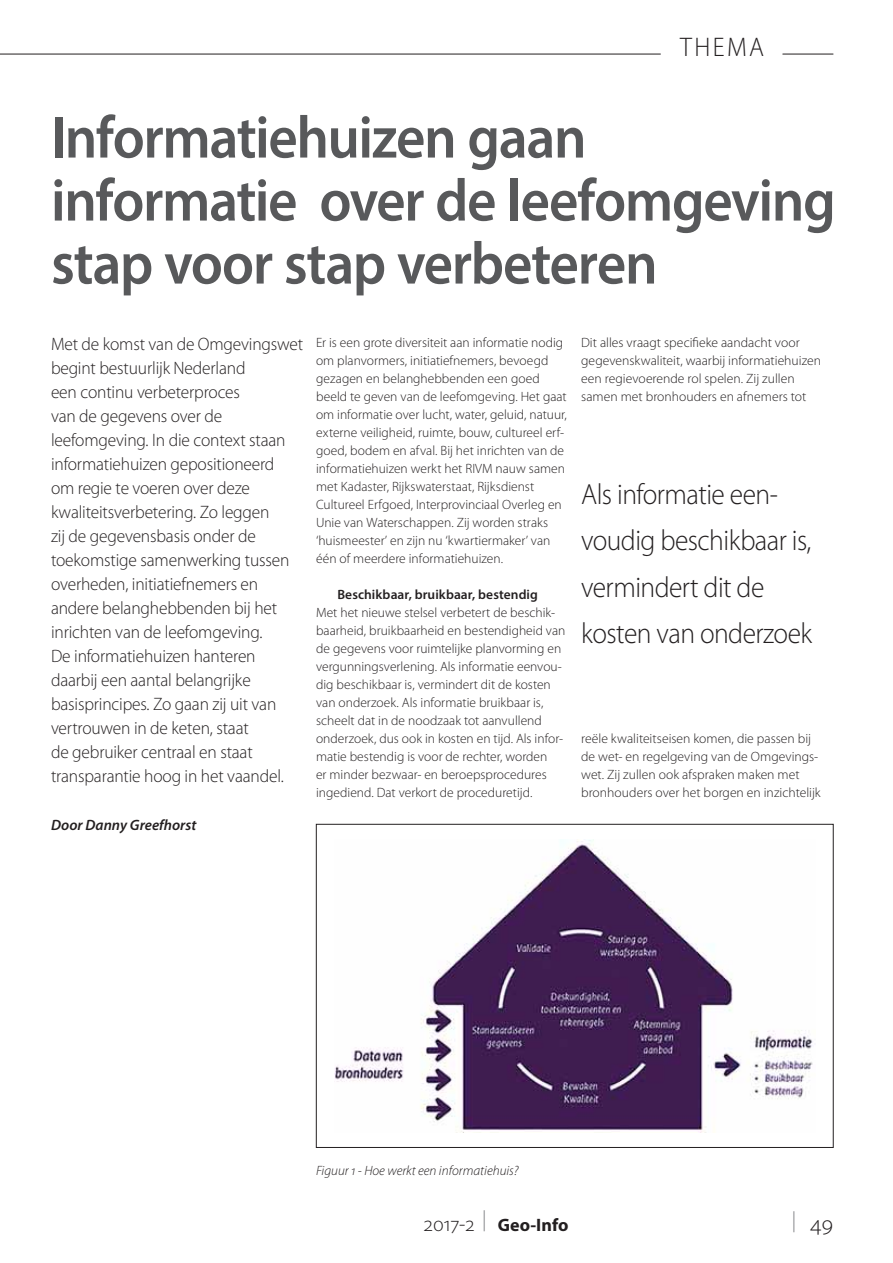
<style>
.page{position:relative;width:893px;height:1263px;background:#fff}
.page>*{position:absolute;margin:0;border:0;box-sizing:border-box;transform-origin:0 0}
.t1{font:600 60px/63px "Myriad Pro";letter-spacing:-.025em;color:#58595b;scale:.95 1}
.t2{font:300 29.25px/46.5px "Myriad Pro";letter-spacing:-.02em;color:#231f20;scale:.94 1}
.t3{font:300 27px "Myriad Pro";letter-spacing:.1em;color:#231f20;scale:.94 1}
.t4{font:300 24px "Myriad Pro";color:#231f20}
.t5{font:300 21px "Myriad Pro";color:#808285}
.t6{font:300 18px/24px "Myriad Pro";letter-spacing:-.01em;color:#231f20}
.t7{font:700 18px "Myriad Pro";color:#231f20}
.t8{font:italic 600 15px "Myriad Pro";color:#231f20}
.t9{font:300 13.5px/18px "Myriad Pro";color:#231f20}
.t10{font:italic 300 13.5px "Myriad Pro";color:#231f20}
.t11{font:600 13.5px "Myriad Pro";letter-spacing:.005em;color:#231f20}
.s1{font-weight:300;font-size:21px}
</style>
<div class="page">
<img style="left:334px;top:839px;width:479px;height:293px">
<hr style="left:0;top:54px;width:660px;height:1px;background:#231f20">
<hr style="left:783px;top:54px;width:50px;height:1px;background:#231f20">
<h3 class="t3" style="left:680px;top:37px;width:91px">THEMA</h3>
<h1 class="t1" style="left:51px;top:112px;width:827px">Informatiehuizen gaan informatie over de leefomgeving stap voor stap verbeteren</h1>
<p class="t6" style="left:51px;top:334px;width:254px">Met de komst van de Omgevingswet begint bestuurlijk Nederland<br>een continu verbeterproces<br>van de gegevens over de leefomgeving. In die context staan informatiehuizen gepositioneerd<br>om regie te voeren over deze kwaliteitsverbetering. Zo leggen<br>zij de gegevensbasis onder de toekomstige samenwerking tussen overheden, initiatiefnemers en andere belanghebbenden bij het inrichten van de leefomgeving.<br>De informatiehuizen hanteren daarbij een aantal belangrijke basisprincipes. Zo gaan zij uit van vertrouwen in de keten, staat<br>de gebruiker centraal en staat transparantie hoog in het vaandel.</p>
<p class="t8" style="left:51px;top:819px;width:147px">Door Danny Greefhorst</p>
<p class="t9" style="left:316px;top:334px;width:252px">Er is een grote diversiteit aan informatie nodig om planvormers, initiatiefnemers, bevoegd gezagen en belanghebbenden een goed beeld te geven van de leefomgeving. Het gaat om informatie over lucht, water, geluid, natuur, externe veiligheid, ruimte, bouw, cultureel erf&shy;goed, bodem en afval. Bij het inrichten van de informatiehuizen werkt het RIVM nauw samen met Kadaster, Rijkswaterstaat, Rijksdienst Cultureel Erfgoed, Interprovinciaal Overleg en Unie van Waterschappen. Zij worden straks ‘huismeester’ en zijn nu ‘kwartiermaker’ van één of meerdere informatiehuizen.</p>
<p class="t11" style="left:337px;top:589px;width:202px">Beschikbaar, bruikbaar, bestendig</p>
<p class="t9" style="left:316px;top:604px;width:251px">Met het nieuwe stelsel verbetert de beschik&shy;baarheid, bruikbaarheid en bestendigheid van de gegevens voor ruimtelijke planvorming en vergunningsverlening. Als informatie eenvou&shy;dig beschikbaar is, vermindert dit de kosten van onderzoek. Als informatie bruikbaar is, scheelt dat in de noodzaak tot aanvullend onderzoek, dus ook in kosten en tijd. Als infor&shy;matie bestendig is voor de rechter, worden<br>er minder bezwaar- en beroepsprocedures ingediend. Dat verkort de proceduretijd.</p>
<p class="t9" style="left:581px;top:334px;width:241px">Dit alles vraagt specifieke aandacht voor gegevenskwaliteit, waarbij informatiehuizen een regievoerende rol spelen. Zij zullen samen met bronhouders en afnemers tot</p>
<h2 class="t2" style="left:581px;top:473px;width:247px">Als informatie een&shy;voudig beschikbaar is, vermindert dit de kosten van onderzoek</h2>
<p class="t9" style="left:581px;top:730px;width:241px">reële kwaliteitseisen komen, die passen bij de wet- en regelgeving van de Omgevings&shy;wet. Zij zullen ook afspraken maken met bronhouders over het borgen en inzichtelijk</p>
<p class="t10" style="left:316px;top:1165px;width:204px">Figuur 1 - Hoe werkt een informatiehuis?</p>
<h3 class="t7" style="left:424px;top:1218px;width:146px"><span class="s1">2017-2</span> <sup>|</sup> Geo-Info</h3>
<h3 class="t4" style="left:810px;top:1215px;width:25px">49</h3>
<h3 class="t5" style="left:792px;top:1212px;width:6px">|</h3>
</div>
